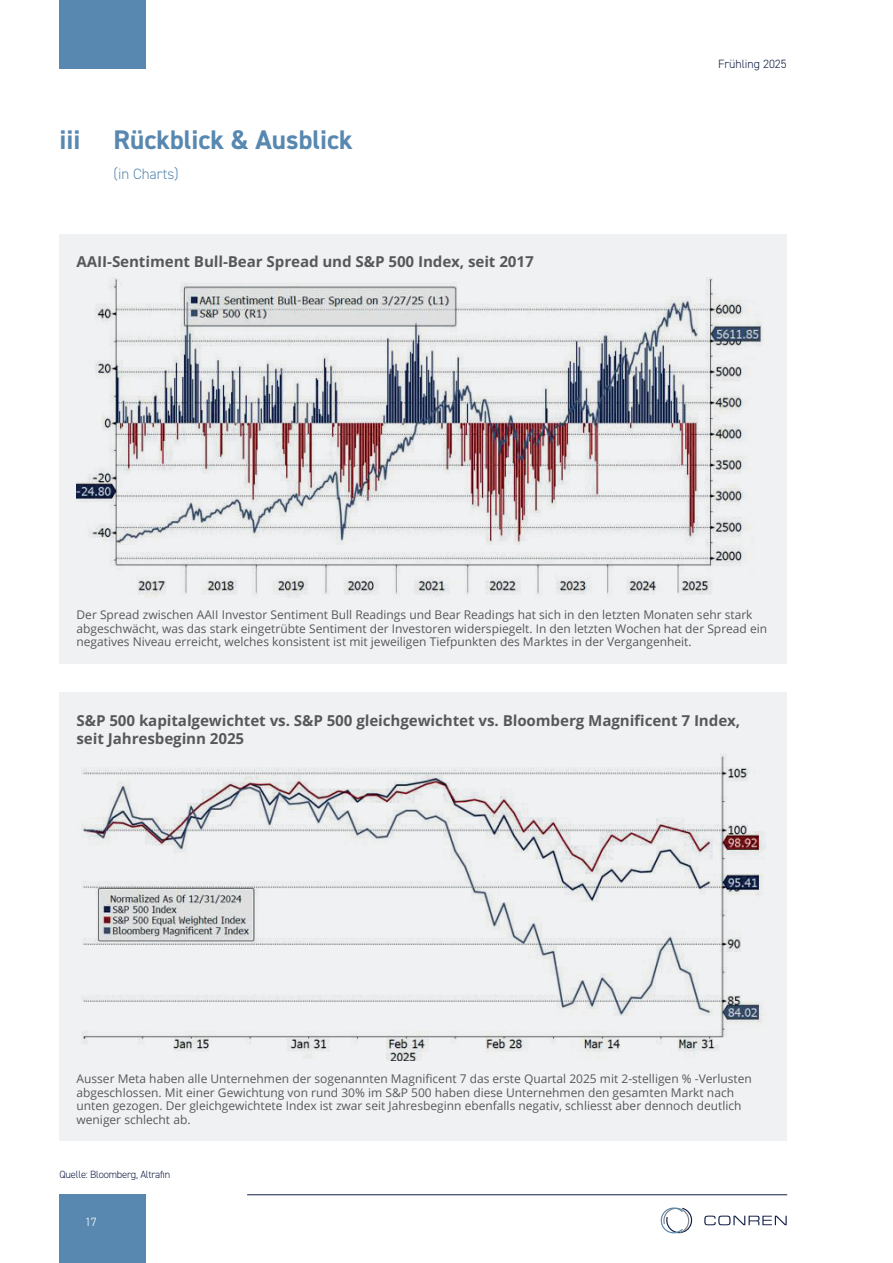
<style>
.page{position:relative;width:893px;height:1263px;background:#fff}
.page>*{position:absolute;margin:0;border:0;box-sizing:border-box;transform-origin:0 0}
.t1{font:700 27px "DIN2014";color:#5888b0}
.t2{font:700 15px/18px "Open Sans";color:#57585a}
.t3{font:300 15px "DIN2014";color:#5888b0}
.t4{font:12px/13.5px "Open Sans";color:#57585a}
.t5{font:300 12px "DIN2014";color:#121f46}
.t6{font:300 12px "DIN2014";color:#fff}
.t7{font:300 10.5px "DIN2014";letter-spacing:-.02em;color:#121f46}
</style>
<div class="page">
<div style="left:60px;top:1195px;width:86px;height:68px;background:#5888b0"></div>
<div style="left:60px;top:0;width:86px;height:68px;background:#5888b0"></div>
<hr style="left:247px;top:1194px;width:540px;height:1px;background:#121f46">
<svg style="left:660px;top:1207px;width:33px;height:26px"></svg>
<svg style="left:704px;top:1215px;width:83px;height:10px"></svg>
<div style="left:60px;top:234px;width:727px;height:429px;background:#f0f1f2"></div>
<img style="left:77px;top:277px;width:686px;height:320px">
<div style="left:60px;top:692px;width:727px;height:448px;background:#f0f1f2"></div>
<img style="left:81px;top:753px;width:684px;height:308px">
<h1 class="t1" style="left:60px;top:125px;width:295px">iii Rückblick &amp; Ausblick</h1>
<p class="t3" style="left:114px;top:167px;width:67px">(in Charts)</p>
<p class="t2" style="left:77px;top:252px;width:459px">AAII-Sentiment Bull-Bear Spread und S&amp;P 500 Index, seit 2017</p>
<p class="t5" style="left:718px;top:60px;width:70px">Frühling 2025</p>
<p class="t4" style="left:77px;top:608px;width:692px">Der Spread zwischen AAII Investor Sentiment Bull Readings und Bear Readings hat sich in den letzten Monaten sehr stark abgeschwächt, was das stark eingetrübte Sentiment der Investoren widerspiegelt. In den letzten Wochen hat der Spread ein negatives Niveau erreicht, welches konsistent ist mit jeweiligen Tiefpunkten des Marktes in der Vergangenheit.</p>
<p class="t2" style="left:77px;top:711px;width:665px">S&amp;P 500 kapitalgewichtet vs. S&amp;P 500 gleichgewichtet vs. Bloomberg Magnificent 7 Index, seit Jahresbeginn 2025</p>
<p class="t4" style="left:77px;top:1071px;width:677px">Ausser Meta haben alle Unternehmen der sogenannten Magnificent 7 das erste Quartal 2025 mit 2-stelligen % -Verlusten abgeschlossen. Mit einer Gewichtung von rund 30% im S&amp;P 500 haben diese Unternehmen den gesamten Markt nach unten gezogen. Der gleichgewichtete Index ist zwar seit Jahresbeginn ebenfalls negativ, schliesst aber dennoch deutlich weniger schlecht ab.</p>
<p class="t7" style="left:60px;top:1169px;width:112px">Quelle: Bloomberg, Altrafin</p>
<p class="t6" style="left:85px;top:1216px;width:13px">17</p>
</div>
